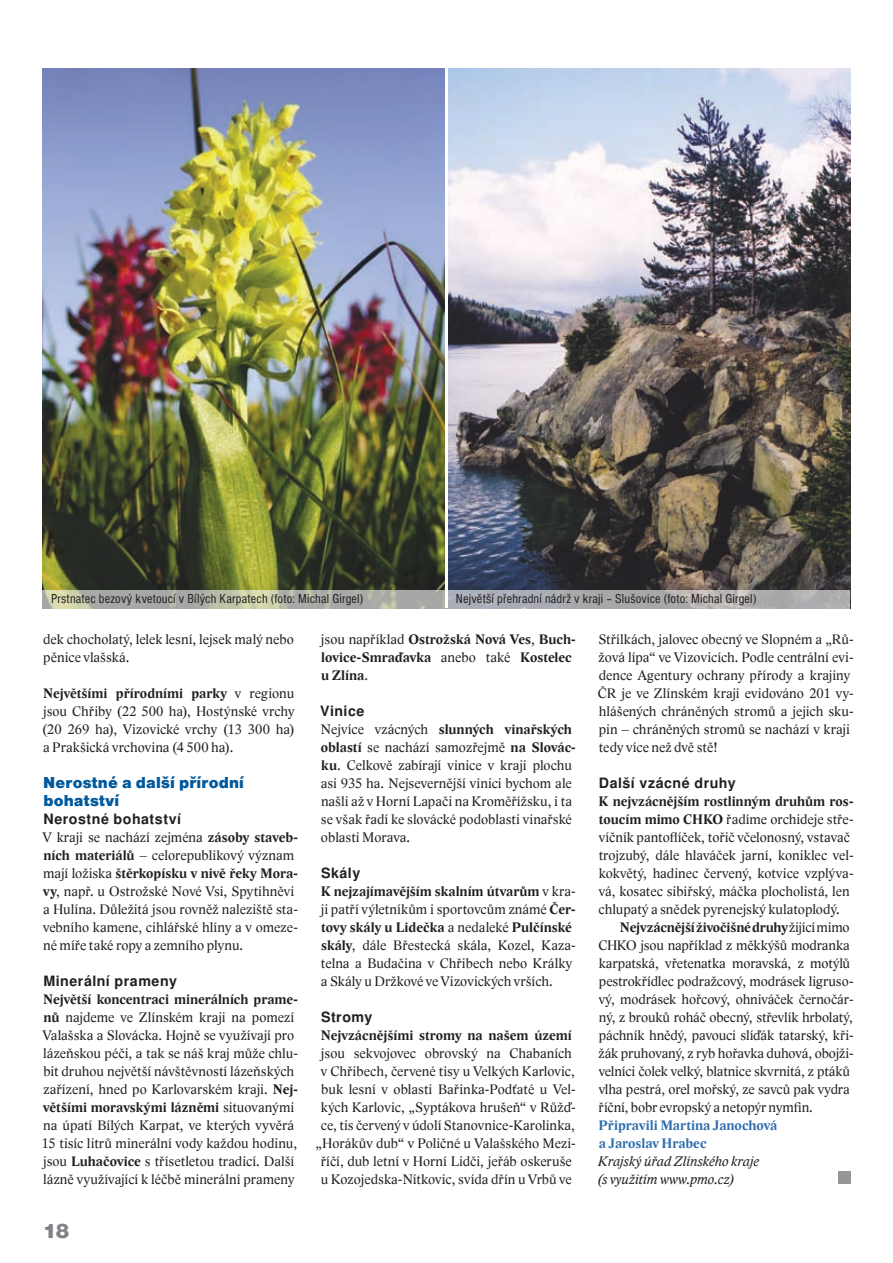
<style>
.page{position:relative;width:893px;height:1263px;background:#fff}
.page>*{position:absolute;margin:0;border:0;box-sizing:border-box;transform-origin:0 0}
.t1{font:21px "Nimbus Sans DOT Blac";color:#808285}
.t2{font:16.5px/18px "Nimbus Sans DOT Blac";letter-spacing:.01em;color:#00599d}
.t3{font:14.25px/18px "Lido STFCE";letter-spacing:.005em;color:#231f20}
.t4{font:700 14.25px/18px "Lido STFCE";letter-spacing:.005em;color:#231f20}
.t5{font:700 14.25px "Nimbus Sans LOT";letter-spacing:.035em;color:#231f20}
.t6{font:italic 14.25px/18px "Lido STFCE";color:#231f20}
.t7{font:700 14.25px/18px "Lido STFCE";letter-spacing:.005em;color:#2e6eac}
.t8{font:condensed 13.5px "Nimbus Sans DOT";letter-spacing:.015em;color:#231f20}
.s1{font-weight:700}
.s2{font-weight:400}
</style>
<div class="page">
<img style="left:43px;top:68px;width:807px;height:522px">
<hr style="left:445px;top:64px;width:3px;height:544px;background:#fff">
<div style="left:838px;top:1171px;width:12px;height:13px;background:#949698"></div>
<svg style="left:43px;top:590px;width:807px;height:18px;background:#b0b1ac"></svg>
<p class="t8" style="left:51px;top:592px;width:314px">Prstnatec bezový kvetoucí v Bílých Karpatech (foto: Michal Girgel)</p>
<p class="t8" style="left:456px;top:592px;width:302px">Největší přehradní nádrž v kraji – Slušovice (foto: Michal Girgel)</p>
<p class="t3" style="left:43px;top:630px;width:252px">dek chocholatý, lelek lesní, lejsek malý nebo pěnice vlašská.</p>
<p class="t3" style="left:42px;top:684px;width:254px;text-align:justify"><span class="s1">Největšími přírodními parky</span> v regionu jsou Chřiby (22 500 ha), Hostýnské vrchy (20 269 ha), Vizovické vrchy (13 300 ha) a Prakšická vrchovina (4 500 ha).</p>
<p class="t2" style="left:43px;top:774px;width:202px">Nerostné a další přírodní bohatství</p>
<p class="t5" style="left:43px;top:811px;width:139px">Nerostné bohatství</p>
<p class="t3" style="left:43px;top:828px;width:257px">V kraji se nachází zejména <span class="s1">zásoby staveb&shy;ních materiálů</span> – celorepublikový význam mají ložiska <span class="s1">štěrkopísku v nivě řeky Mora&shy;vy</span>, např. u Ostrožské Nové Vsi, Spytihněvi a Hulína. Důležitá jsou rovněž naleziště sta&shy;vebního kamene, cihlářské hlíny a v omeze&shy;né míře také ropy a zemního plynu.</p>
<p class="t5" style="left:43px;top:972px;width:135px">Minerální prameny</p>
<p class="t3" style="left:42px;top:990px;width:258px"><span class="s1">Největší koncentraci minerálních prame&shy;nů</span> najdeme ve Zlínském kraji na pomezí Valašska a Slovácka. Hojně se využívají pro lázeňskou péči, a tak se náš kraj může chlu&shy;bit druhou největší návštěvností lázeňských zařízení, hned po Karlovarském kraji. <span class="s1">Nej&shy;většími moravskými lázněmi</span> situovanými na úpatí Bílých Karpat, ve kterých vyvěrá 15 tisíc litrů minerální vody každou hodinu, jsou <span class="s1">Luhačovice</span> s třísetletou tradicí. Další lázně využívající k léčbě minerální prameny</p>
<h1 class="t1" style="left:43px;top:1218px;width:29px">18</h1>
<p class="t4" style="left:321px;top:631px;width:256px"><span class="s2">jsou například</span> Ostrožská Nová Ves<span class="s2">,</span> Buch&shy;lovice-Smraďavka <span class="s2">anebo také</span> Kostelec u Zlína<span class="s2">.</span></p>
<p class="t5" style="left:320px;top:702px;width:46px">Vinice</p>
<p class="t3" style="left:321px;top:720px;width:257px">Nejvíce vzácných <span class="s1">slunných vinařských oblastí</span> se nachází samozřejmě <span class="s1">na Slovác&shy;ku</span>. Celkově zabírají vinice v kraji plochu asi 935 ha. Nejsevernější vinici bychom ale našli až v Horní Lapači na Kroměřížsku, i ta se však řadí ke slovácké podoblasti vinařské oblasti Morava.</p>
<p class="t5" style="left:321px;top:864px;width:41px">Skály</p>
<p class="t3" style="left:321px;top:882px;width:257px"><span class="s1">K nejzajímavějším skalním útvarům</span> v kra&shy;ji patří výletníkům i sportovcům známé <span class="s1">Čer&shy;tovy skály u Lidečka</span> a nedaleké <span class="s1">Pulčínské skály</span>, dále Břestecká skála, Kozel, Kaza&shy;telna a Budačina v Chřibech nebo Králky a Skály u Držkové ve Vizovických vrších.</p>
<p class="t5" style="left:321px;top:1008px;width:53px">Stromy</p>
<p class="t4" style="left:320px;top:1026px;width:253px">Nejvzácnějšími stromy na našem území</p>
<p class="t3" style="left:315px;top:1044px;width:262px;text-align:center">jsou sekvojovec obrovský na Chabaních v Chřibech, červené tisy u Velkých Karlovic, buk lesní v oblasti Bařinka-Podťaté u Vel&shy;kých Karlovic, „Syptákova hrušeň“ v Růžď&shy;ce, tis červený v údolí Stanovnice-Karolinka, „Horákův dub“ v Poličné u Valašského Mezi&shy;říčí, dub letní v Horní Lidči, jeřáb oskeruše u Kozojedska-Nítkovic, svída dřín u Vrbů ve</p>
<p class="t3" style="left:598px;top:630px;width:257px">Střílkách, jalovec obecný ve Slopném a „Rů&shy;žová lípa“ ve Vizovicích. Podle centrální evi&shy;dence Agentury ochrany přírody a krajiny ČR je ve Zlínském kraji evidováno 201 vy&shy;hlášených chráněných stromů a jejich sku&shy;pin – chráněných stromů se nachází v kraji tedy více než dvě stě!</p>
<p class="t5" style="left:599px;top:774px;width:138px">Další vzácné druhy</p>
<p class="t4" style="left:598px;top:792px;width:256px">K nejvzácnějším rostlinným druhům ros-</p>
<p class="t3" style="left:599px;top:810px;width:256px"><span class="s1">toucím mimo CHKO</span> řadíme orchideje stře-</p>
<p class="t3" style="left:599px;top:828px;width:253px">víčník pantoflíček, tořič včelonosný, vstavač</p>
<p class="t3" style="left:599px;top:846px;width:256px">trojzubý, dále hlaváček jarní, koniklec vel-</p>
<p class="t3" style="left:599px;top:864px;width:256px">kokvětý, hadinec červený, kotvice vzplýva-</p>
<p class="t3" style="left:599px;top:882px;width:253px">vá, kosatec sibiřský, máčka plocholistá, len</p>
<p class="t3" style="left:599px;top:900px;width:243px">chlupatý a snědek pyrenejský kulatoplodý.</p>
<p class="t4" style="left:620px;top:918px;width:232px">Nejvzácnější živočišné druhy <span class="s2">žijící mimo</span></p>
<p class="t3" style="left:598px;top:936px;width:253px">CHKO jsou například z měkkýšů modranka</p>
<p class="t3" style="left:599px;top:954px;width:253px">karpatská, vřetenatka moravská, z motýlů</p>
<p class="t3" style="left:599px;top:972px;width:256px">pestrokřídlec podražcový, modrásek ligruso-</p>
<p class="t3" style="left:599px;top:990px;width:256px">vý, modrásek hořcový, ohniváček černočár-</p>
<p class="t3" style="left:599px;top:1008px;width:255px">ný, z brouků roháč obecný, střevlík hrbolatý,</p>
<p class="t3" style="left:599px;top:1026px;width:256px">páchník hnědý, pavouci slíďák tatarský, kři-</p>
<p class="t3" style="left:599px;top:1044px;width:256px">žák pruhovaný, z ryb hořavka duhová, obojži-</p>
<p class="t3" style="left:599px;top:1062px;width:253px">velníci čolek velký, blatnice skvrnitá, z ptáků</p>
<p class="t3" style="left:599px;top:1080px;width:253px">vlha pestrá, orel mořský, ze savců pak vydra</p>
<p class="t3" style="left:599px;top:1098px;width:216px">říční, bobr evropský a netopýr nymfin.</p>
<p class="t7" style="left:598px;top:1116px;width:180px">Připravili Martina Janochová a Jaroslav Hrabec</p>
<p class="t6" style="left:597px;top:1152px;width:163px">Krajský úřad Zlínského kraje (s využitím www.pmo.cz)</p>
</div>
